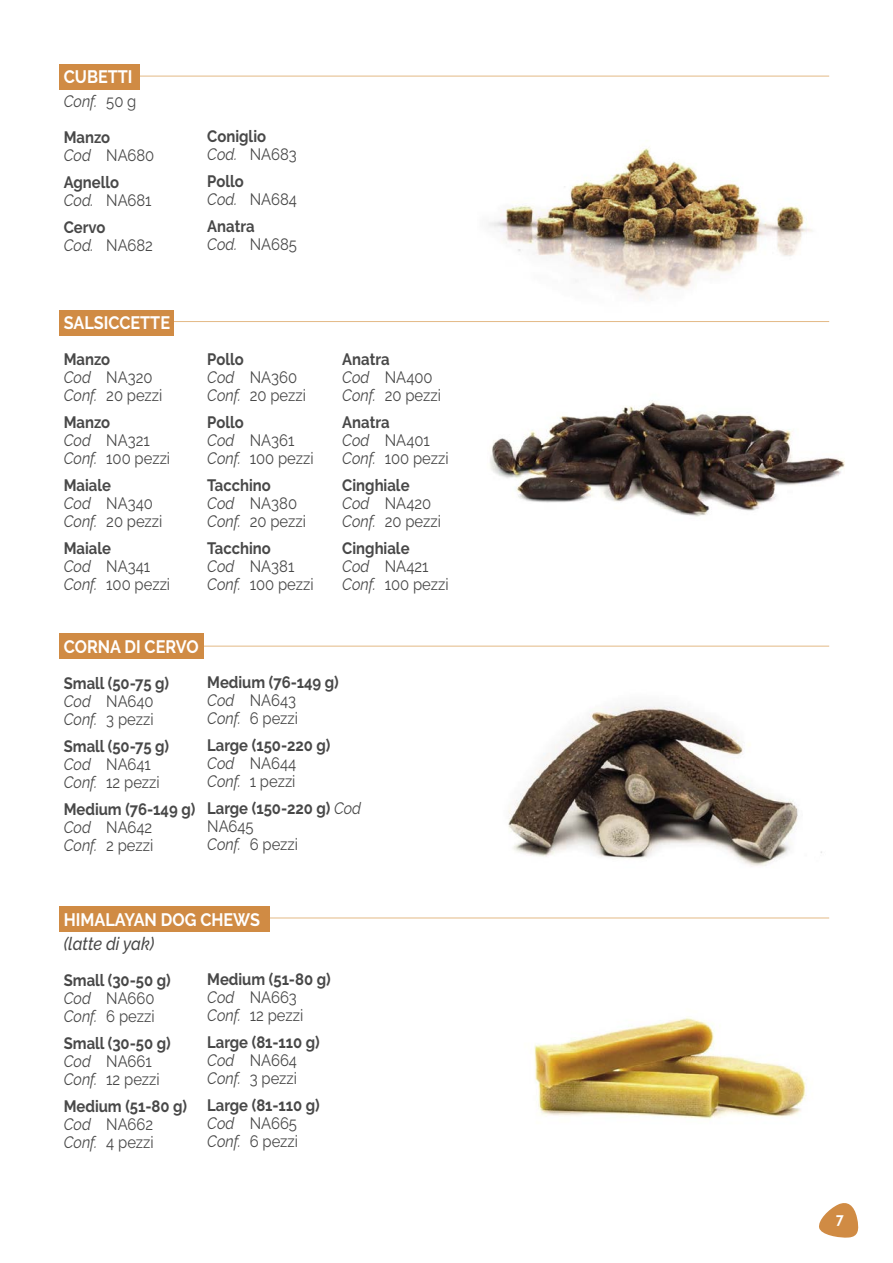
<style>
.page{position:relative;width:893px;height:1263px;background:#fff}
.page>*{position:absolute;margin:0;border:0;box-sizing:border-box;transform-origin:0 0}
.t1{font:700 18px "Raleway";color:#fff;scale:.9 1}
.t2{font:italic 500 18px "Raleway";color:#484848;scale:.9 1}
.t3{font:700 16.5px/18px "Raleway";color:#484848;scale:.9 1}
.t4{font:16.5px/18px "Raleway";color:#484848;scale:.9 1}
.t5{font:italic 16.5px/36px "Raleway";color:#484848;scale:.9 1}
.t6{font:700 15px "Raleway";color:#fff;scale:.9 1}
.s1{font-style:normal}
.s2{font-weight:700;font-style:normal}
.s3{font-weight:400;font-style:italic}
.s4{font-weight:400}
.s5{font-style:italic}
.s6{font-weight:700}
</style>
<div class="page">
<svg style="left:819px;top:1203px;width:40px;height:35px"></svg>
<img style="left:534px;top:1017px;width:272px;height:103px">
<img style="left:508px;top:706px;width:314px;height:160px">
<img style="left:490px;top:402px;width:355px;height:115px">
<img style="left:488px;top:147px;width:325px;height:150px">
<hr style="left:64px;top:76px;width:765px;height:1px;background:#e3b986">
<hr style="left:64px;top:321px;width:765px;height:1px;background:#e3b986">
<hr style="left:64px;top:646px;width:765px;height:1px;background:#e3b986">
<hr style="left:64px;top:917px;width:765px;height:1px;background:#e3b986">
<div style="left:60px;top:64px;width:80px;height:25px;background:#d08b44"></div>
<div style="left:60px;top:310px;width:114px;height:26px;background:#d08b44"></div>
<div style="left:60px;top:634px;width:144px;height:25px;background:#d08b44"></div>
<div style="left:60px;top:907px;width:210px;height:25px;background:#d08b44"></div>
<p class="t1" style="left:64px;top:66px;width:78px">CUBETTI</p>
<p class="t5" style="left:64px;top:83px;width:82px">Conf. <span class="s1">50 g<br></span><span class="s2">Manzo</span></p>
<p class="t3" style="left:64px;top:142px;width:102px;line-height:27px"><span class="s3">Cod</span> <span class="s4">NA680<br></span>Agnello</p>
<p class="t4" style="left:64px;top:186px;width:99px;line-height:27px"><span class="s5">Cod.</span> NA681<br><span class="s6">Cervo</span></p>
<p class="t4" style="left:64px;top:236px;width:101px"><span class="s5">Cod.</span> NA682</p>
<p class="t3" style="left:207px;top:127px;width:101px">Coniglio<br><span class="s3">Cod.</span> <span class="s4">NA683</span></p>
<p class="t3" style="left:207px;top:172px;width:101px">Pollo<br><span class="s3">Cod.</span> <span class="s4">NA684</span></p>
<p class="t3" style="left:207px;top:217px;width:101px">Anatra<br><span class="s3">Cod.</span> <span class="s4">NA685</span></p>
<p class="t1" style="left:64px;top:313px;width:120px">SALSICCETTE</p>
<p class="t4" style="left:64px;top:350px;width:111px"><span class="s6">Manzo<br></span><span class="s5">Cod</span> NA320<br><span class="s5">Conf.</span> 20 pezzi</p>
<p class="t4" style="left:64px;top:413px;width:120px"><span class="s6">Manzo<br></span><span class="s5">Cod</span> NA321<br><span class="s5">Conf.</span> 100 pezzi</p>
<p class="t4" style="left:64px;top:476px;width:111px"><span class="s6">Maiale<br></span><span class="s5">Cod</span> NA340<br><span class="s5">Conf.</span> 20 pezzi</p>
<p class="t4" style="left:64px;top:539px;width:120px"><span class="s6">Maiale<br></span><span class="s5">Cod</span> NA341<br><span class="s5">Conf.</span> 100 pezzi</p>
<p class="t4" style="left:207px;top:350px;width:111px"><span class="s6">Pollo<br></span><span class="s5">Cod</span> NA360<br><span class="s5">Conf.</span> 20 pezzi</p>
<p class="t4" style="left:207px;top:413px;width:120px"><span class="s6">Pollo<br></span><span class="s5">Cod</span> NA361<br><span class="s5">Conf.</span> 100 pezzi</p>
<p class="t4" style="left:207px;top:476px;width:111px"><span class="s6">Tacchino<br></span><span class="s5">Cod</span> NA380<br><span class="s5">Conf.</span> 20 pezzi</p>
<p class="t4" style="left:207px;top:539px;width:120px"><span class="s6">Tacchino<br></span><span class="s5">Cod</span> NA381<br><span class="s5">Conf.</span> 100 pezzi</p>
<p class="t4" style="left:342px;top:350px;width:111px"><span class="s6">Anatra<br></span><span class="s5">Cod</span> NA400<br><span class="s5">Conf.</span> 20 pezzi</p>
<p class="t4" style="left:342px;top:413px;width:120px"><span class="s6">Anatra<br></span><span class="s5">Cod</span> NA401<br><span class="s5">Conf.</span> 100 pezzi</p>
<p class="t4" style="left:342px;top:476px;width:111px"><span class="s6">Cinghiale<br></span><span class="s5">Cod</span> NA420<br><span class="s5">Conf.</span> 20 pezzi</p>
<p class="t4" style="left:342px;top:539px;width:120px"><span class="s6">Cinghiale<br></span><span class="s5">Cod</span> NA421<br><span class="s5">Conf.</span> 100 pezzi</p>
<p class="t1" style="left:64px;top:636px;width:151px">CORNA DI CERVO</p>
<p class="t3" style="left:64px;top:674px;width:119px">Small (50-75 g)<br><span class="s3">Cod</span> <span class="s4">NA640<br></span><span class="s3">Conf.</span> <span class="s4">3 pezzi</span></p>
<p class="t3" style="left:64px;top:737px;width:119px">Small (50-75 g)<br><span class="s3">Cod</span> <span class="s4">NA641<br></span><span class="s3">Conf.</span> <span class="s4">12 pezzi</span></p>
<p class="t3" style="left:64px;top:800px;width:148px">Medium (76-149 g)<br><span class="s3">Cod</span> <span class="s4">NA642<br></span><span class="s3">Conf.</span> <span class="s4">2 pezzi</span></p>
<p class="t3" style="left:207px;top:674px;width:148px">Medium (76-149 g)<br><span class="s3">Cod</span> <span class="s4">NA643<br></span><span class="s3">Conf.</span> <span class="s4">6 pezzi</span></p>
<p class="t3" style="left:207px;top:737px;width:138px">Large (150-220 g)<br><span class="s3">Cod</span> <span class="s4">NA644<br></span><span class="s3">Conf.</span> <span class="s4">1 pezzi</span></p>
<p class="t3" style="left:207px;top:800px;width:172px">Large (150-220 g) <span class="s3">Cod<br></span><span class="s4">NA645<br></span><span class="s3">Conf.</span> <span class="s4">6 pezzi</span></p>
<p class="t1" style="left:64px;top:909px;width:220px">HIMALAYAN DOG CHEWS</p>
<p class="t2" style="left:64px;top:933px;width:102px">(latte di yak)</p>
<p class="t3" style="left:64px;top:971px;width:120px">Small (30-50 g)<br><span class="s3">Cod</span> <span class="s4">NA660<br></span><span class="s3">Conf.</span> <span class="s4">6 pezzi</span></p>
<p class="t3" style="left:64px;top:1034px;width:120px">Small (30-50 g)<br><span class="s3">Cod</span> <span class="s4">NA661<br></span><span class="s3">Conf.</span> <span class="s4">12 pezzi</span></p>
<p class="t3" style="left:64px;top:1097px;width:139px">Medium (51-80 g)<br><span class="s3">Cod</span> <span class="s4">NA662<br></span><span class="s3">Conf.</span> <span class="s4">4 pezzi</span></p>
<p class="t3" style="left:207px;top:970px;width:139px">Medium (51-80 g)<br><span class="s3">Cod</span> <span class="s4">NA663<br></span><span class="s3">Conf.</span> <span class="s4">12 pezzi</span></p>
<p class="t3" style="left:207px;top:1033px;width:126px">Large (81-110 g)<br><span class="s3">Cod</span> <span class="s4">NA664<br></span><span class="s3">Conf.</span> <span class="s4">3 pezzi</span></p>
<p class="t3" style="left:207px;top:1096px;width:126px">Large (81-110 g)<br><span class="s3">Cod</span> <span class="s4">NA665<br></span><span class="s3">Conf.</span> <span class="s4">6 pezzi</span></p>
<p class="t6" style="left:836px;top:1210px;width:10px">7</p>
</div>
